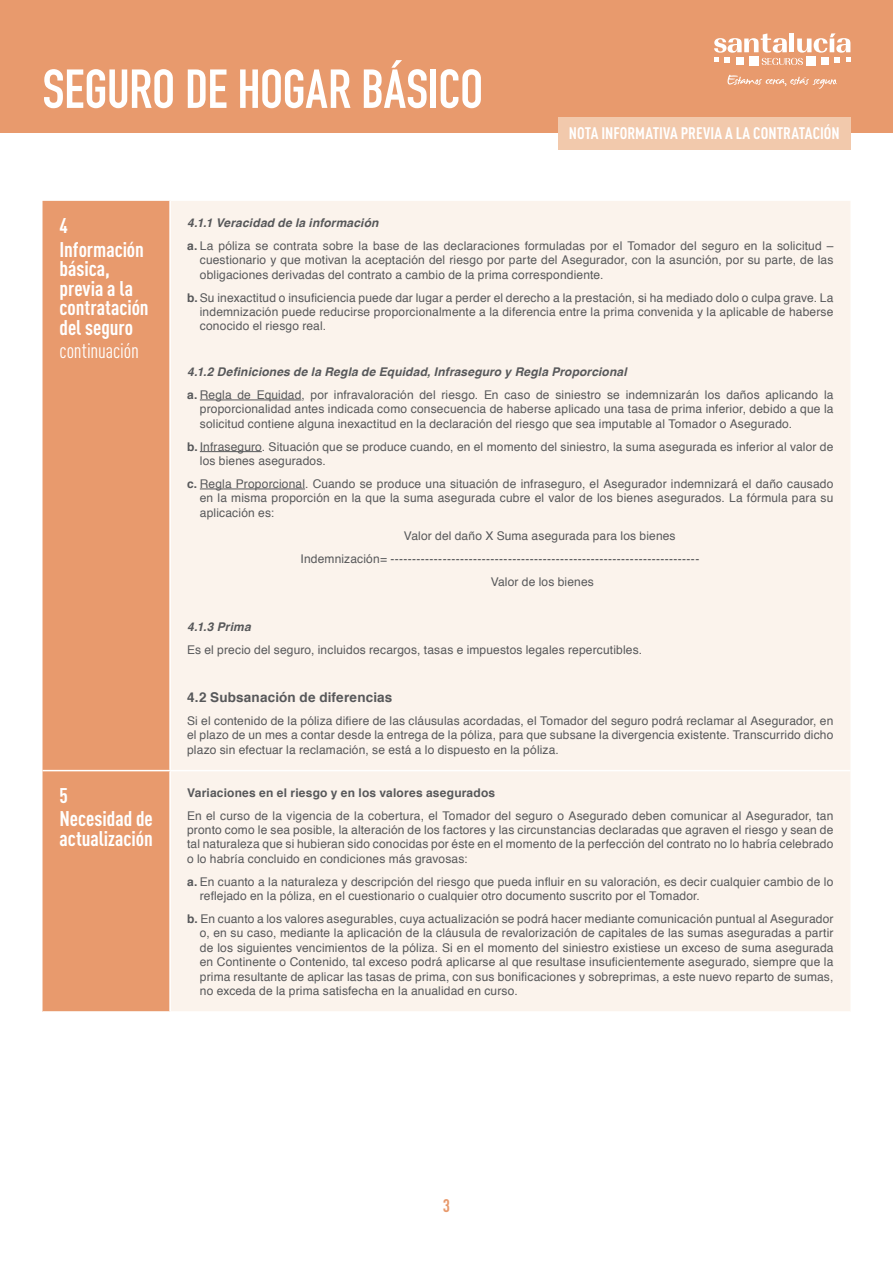
<style>
.page{position:relative;width:893px;height:1263px;background:#fff}
.page>*{position:absolute;margin:0;border:0;box-sizing:border-box;transform-origin:0 0}
.t1{font:700 54px "DIN Condensed";letter-spacing:-.005em;color:#fff}
.t2{font:700 condensed 21px/19.5px "DIN Pro";letter-spacing:-.005em;color:#fff}
.t3{font:condensed 21px "DIN Pro";letter-spacing:-.005em;color:#fff}
.t4{font:700 condensed 18px "DIN Pro";color:#e89a6d}
.t5{font:700 condensed 16.5px "DIN Pro";color:#fff}
.t6{font:700 13.5px "Helvetica";letter-spacing:.01em;color:#57585a}
.t7{font:12px/14.4px "Helvetica";letter-spacing:.01em;color:#57585a}
.t8{font:700 12px "Helvetica";letter-spacing:.015em;color:#57585a}
.t9{font:italic 700 12px "Helvetica";letter-spacing:.01em;color:#57585a}
.s1{font-weight:700;font-style:italic}
.s2{font-weight:700}
</style>
<div class="page">
<div style="left:0;top:0;width:893px;height:133px;background:#e89a6d"></div>
<div style="left:749px;top:57px;width:10px;height:9px;background:#fff"></div>
<div style="left:806px;top:57px;width:9px;height:9px;background:#fff"></div>
<svg style="left:714px;top:33px;width:136px;height:32px"></svg>
<svg style="left:727px;top:75px;width:110px;height:14px"></svg>
<div style="left:558px;top:117px;width:292px;height:32px;background:#f2c9ac"></div>
<div style="left:43px;top:201px;width:126px;height:810px;background:#e89a6d"></div>
<div style="left:171px;top:201px;width:679px;height:810px;background:#fbf3ec"></div>
<hr style="left:43px;top:770px;width:127px;height:1px;background:#fff">
<hr style="left:170px;top:770px;width:680px;height:1px;background:#fff">
<hr style="left:200px;top:400px;width:101px;height:1px;background:#57585a">
<hr style="left:200px;top:451px;width:62px;height:1px;background:#57585a">
<hr style="left:200px;top:489px;width:105px;height:1px;background:#57585a">
<h1 class="t1" style="left:43px;top:57px;width:442px">SEGURO DE HOGAR BÁSICO</h1>
<h3 class="t5" style="left:569px;top:121px;width:272px">NOTA INFORMATIVA PREVIA A LA CONTRATACIÓN</h3>
<h2 class="t2" style="left:60px;top:212px;width:86px;line-height:23.7px">4<br>Información</h2>
<h2 class="t2" style="left:60px;top:257px;width:91px">básica, previa a la contratación del seguro</h2>
<h2 class="t3" style="left:60px;top:336px;width:81px">continuación</h2>
<h2 class="t2" style="left:60px;top:781px;width:95px;line-height:23.7px">5<br>Necesidad de</h2>
<h2 class="t2" style="left:60px;top:827px;width:95px">actualización</h2>
<p class="t7" style="left:187px;top:212px;width:648px;line-height:23px"><span class="s1">4.1.1 Veracidad de la información<br></span><span class="s2">a.</span> La póliza se contrata sobre la base de las declaraciones formuladas por el Tomador del seguro en la solicitud –</p>
<p class="t7" style="left:200px;top:253px;width:635px">cuestionario y que motivan la aceptación del riesgo por parte del Asegurador, con la asunción, por su parte, de las obligaciones derivadas del contrato a cambio de la prima correspondiente.</p>
<p class="t7" style="left:200px;top:290px;width:635px;text-align:justify;text-indent:-13px"><span class="s2">b.</span>Su inexactitud o insuficiencia puede dar lugar a perder el derecho a la prestación, si ha mediado dolo o culpa grave. La indemnización puede reducirse proporcionalmente a la diferencia entre la prima convenida y la aplicable de haberse conocido el riesgo real.</p>
<p class="t7" style="left:187px;top:361px;width:648px;line-height:23px"><span class="s1">4.1.2 Definiciones de la Regla de Equidad, Infraseguro y Regla Proporcional<br></span><span class="s2">a.</span> Regla de Equidad, por infravaloración del riesgo. En caso de siniestro se indemnizarán los daños aplicando la</p>
<p class="t7" style="left:200px;top:402px;width:635px">proporcionalidad antes indicada como consecuencia de haberse aplicado una tasa de prima inferior, debido a que la solicitud contiene alguna inexactitud en la declaración del riesgo que sea imputable al Tomador o Asegurado.</p>
<p class="t7" style="left:200px;top:440px;width:635px;text-indent:-13px"><span class="s2">b.</span> Infraseguro. Situación que se produce cuando, en el momento del siniestro, la suma asegurada es inferior al valor de los bienes asegurados.</p>
<p class="t7" style="left:200px;top:477px;width:635px;text-align:justify;text-indent:-13px"><span class="s2">c.</span> Regla Proporcional. Cuando se produce una situación de infraseguro, el Asegurador indemnizará el daño causado en la misma proporción en la que la suma asegurada cubre el valor de los bienes asegurados. La fórmula para su aplicación es:</p>
<p class="t7" style="left:404px;top:529px;width:273px">Valor del daño X Suma asegurada para los bienes</p>
<p class="t7" style="left:301px;top:552px;width:400px">Indemnización= -----------------------------------------------------------------------</p>
<p class="t7" style="left:491px;top:574px;width:105px">Valor de los bienes</p>
<p class="t9" style="left:187px;top:617px;width:65px">4.1.3 Prima</p>
<p class="t7" style="left:187px;top:643px;width:456px">Es el precio del seguro, incluidos recargos, tasas e impuestos legales repercutibles.</p>
<p class="t6" style="left:187px;top:686px;width:207px">4.2 Subsanación de diferencias</p>
<p class="t7" style="left:187px;top:714px;width:648px;text-align:justify">Si el contenido de la póliza difiere de las cláusulas acordadas, el Tomador del seguro podrá reclamar al Asegurador, en el plazo de un mes a contar desde la entrega de la póliza, para que subsane la divergencia existente. Transcurrido dicho plazo sin efectuar la reclamación, se está a lo dispuesto en la póliza.</p>
<p class="t8" style="left:187px;top:783px;width:310px">Variaciones en el riesgo y en los valores asegurados</p>
<p class="t7" style="left:187px;top:808px;width:648px;text-align:justify">En el curso de la vigencia de la cobertura, el Tomador del seguro o Asegurado deben comunicar al Asegurador, tan pronto como le sea posible, la alteración de los factores y las circunstancias declaradas que agraven el riesgo y sean de tal naturaleza que si hubieran sido conocidas por éste en el momento de la perfección del contrato no lo habría celebrado o lo habría concluido en condiciones más gravosas:</p>
<p class="t7" style="left:200px;top:874px;width:635px;text-indent:-13px"><span class="s2">a.</span> En cuanto a la naturaleza y descripción del riesgo que pueda influir en su valoración, es decir cualquier cambio de lo reflejado en la póliza, en el cuestionario o cualquier otro documento suscrito por el Tomador.</p>
<p class="t7" style="left:200px;top:912px;width:635px;text-align:justify;text-indent:-13px"><span class="s2">b.</span> En cuanto a los valores asegurables, cuya actualización se podrá hacer mediante comunicación puntual al Asegurador o, en su caso, mediante la aplicación de la cláusula de revalorización de capitales de las sumas aseguradas a partir de los siguientes vencimientos de la póliza. Si en el momento del siniestro existiese un exceso de suma asegurada en Continente o Contenido, tal exceso podrá aplicarse al que resultase insuficientemente asegurado, siempre que la prima resultante de aplicar las tasas de prima, con sus bonificaciones y sobreprimas, a este nuevo reparto de sumas, no exceda de la prima satisfecha en la anualidad en curso.</p>
<h3 class="t4" style="left:443px;top:1192px;width:9px">3</h3>
</div>
